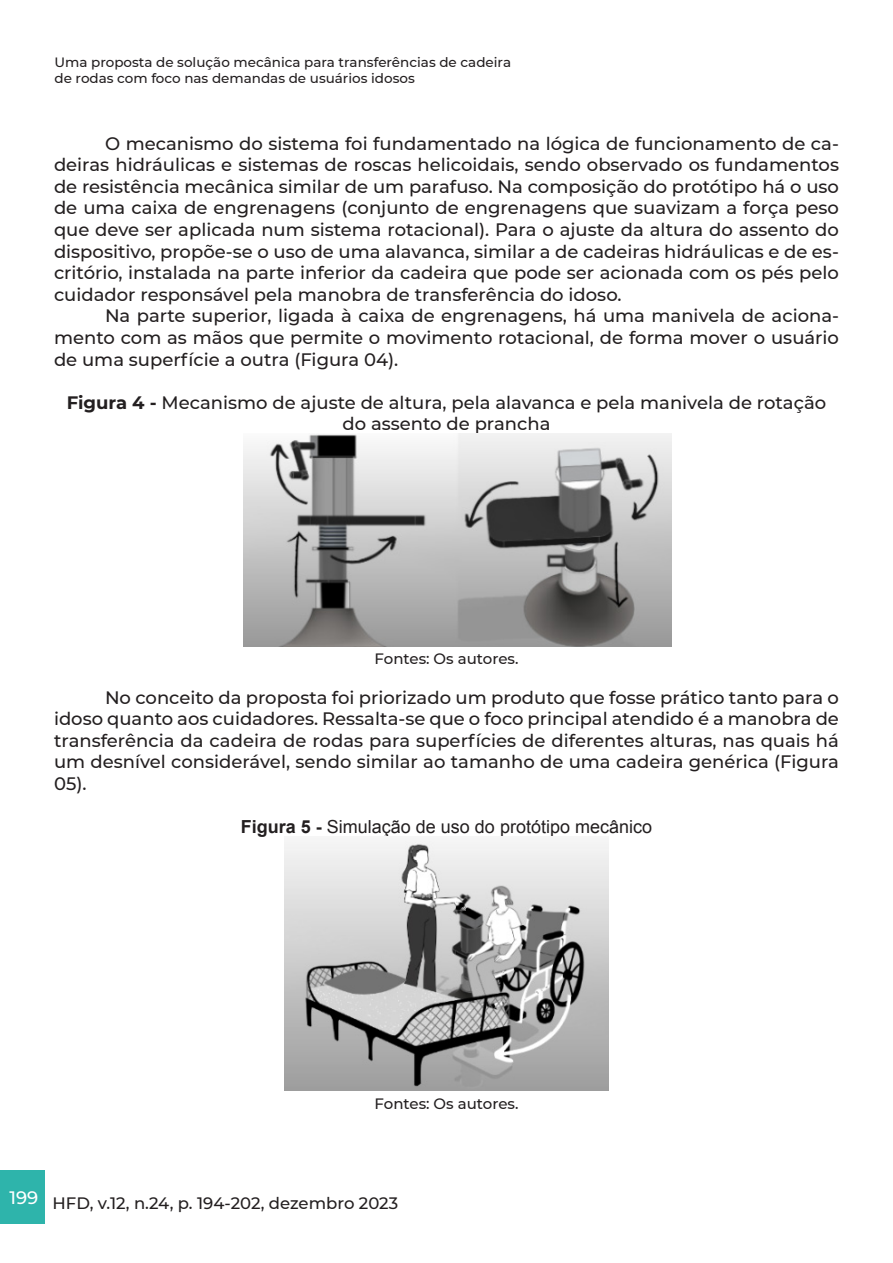
<style>
.page{position:relative;width:893px;height:1263px;background:#fff}
.page>*{position:absolute;margin:0;border:0;box-sizing:border-box;transform-origin:0 0}
.Textoo{font:500 18px/21.6px "Montserrat";color:#231f20;text-align:justify}
.titulo_de_figura{font:500 18px/21.6px "Montserrat";color:#231f20;text-align:center}
.t1{font:18px "Arial";color:#231f20}
.t2{font:500 18px "Montserrat";color:#fff}
.t3{font:500 16.5px "Montserrat";color:#231f20}
.legenda{font:500 15px "Montserrat";color:#231f20}
.t4{font:500 13.5px/16.2px "Montserrat";color:#231f20}
.s1{font-weight:700}
</style>
<div class="page">
<div style="left:0;top:1170px;width:45px;height:54px;background:#2eb4ab"></div>
<img style="left:243px;top:434px;width:428px;height:212px">
<img style="left:284px;top:841px;width:324px;height:249px">
<p class="t4" style="left:55px;top:54px;width:458px">Uma proposta de solução mecânica para transferências de cadeira de rodas com foco nas demandas de usuários idosos</p>
<p class="Textoo" style="left:54px;top:132px;width:786px;text-indent:51px">O mecanismo do sistema foi fundamentado na lógica de funcionamento de ca&shy;deiras hidráulicas e sistemas de roscas helicoidais, sendo observado os fundamentos de resistência mecânica similar de um parafuso. Na composição do protótipo há o uso de uma caixa de engrenagens (conjunto de engrenagens que suavizam a força peso que deve ser aplicada num sistema rotacional). Para o ajuste da altura do assento do dispositivo, propõe-se o uso de uma alavanca, similar a de cadeiras hidráulicas e de es&shy;critório, instalada na parte inferior da cadeira que pode ser acionada com os pés pelo cuidador responsável pela manobra de transferência do idoso.</p>
<p class="Textoo" style="left:54px;top:304px;width:786px;text-indent:51px">Na parte superior, ligada à caixa de engrenagens, há uma manivela de aciona&shy;mento com as mãos que permite o movimento rotacional, de forma mover o usuário de uma superfície a outra (Figura 04).</p>
<p class="titulo_de_figura" style="left:67px;top:391px;width:761px"><span class="s1">Figura 4 -</span> Mecanismo de ajuste de altura, pela alavanca e pela manivela de rotação do assento de prancha</p>
<p class="legenda" style="left:375px;top:648px;width:145px">Fontes: Os autores.</p>
<p class="Textoo" style="left:54px;top:686px;width:786px;text-indent:51px">No conceito da proposta foi priorizado um produto que fosse prático tanto para o idoso quanto aos cuidadores. Ressalta-se que o foco principal atendido é a manobra de transferência da cadeira de rodas para superfícies de diferentes alturas, nas quais há um desnível considerável, sendo similar ao tamanho de uma cadeira genérica (Figura 05).</p>
<p class="t1" style="left:241px;top:815px;width:413px"><span class="s1">Figura 5 -</span> Simulação de uso do protótipo mecânico</p>
<p class="legenda" style="left:375px;top:1093px;width:145px">Fontes: Os autores.</p>
<p class="t2" style="left:10px;top:1185px;width:30px">199</p>
<p class="t3" style="left:53px;top:1191px;width:347px">HFD, v.12, n.24, p. 194-202, dezembro 2023</p>
</div>
